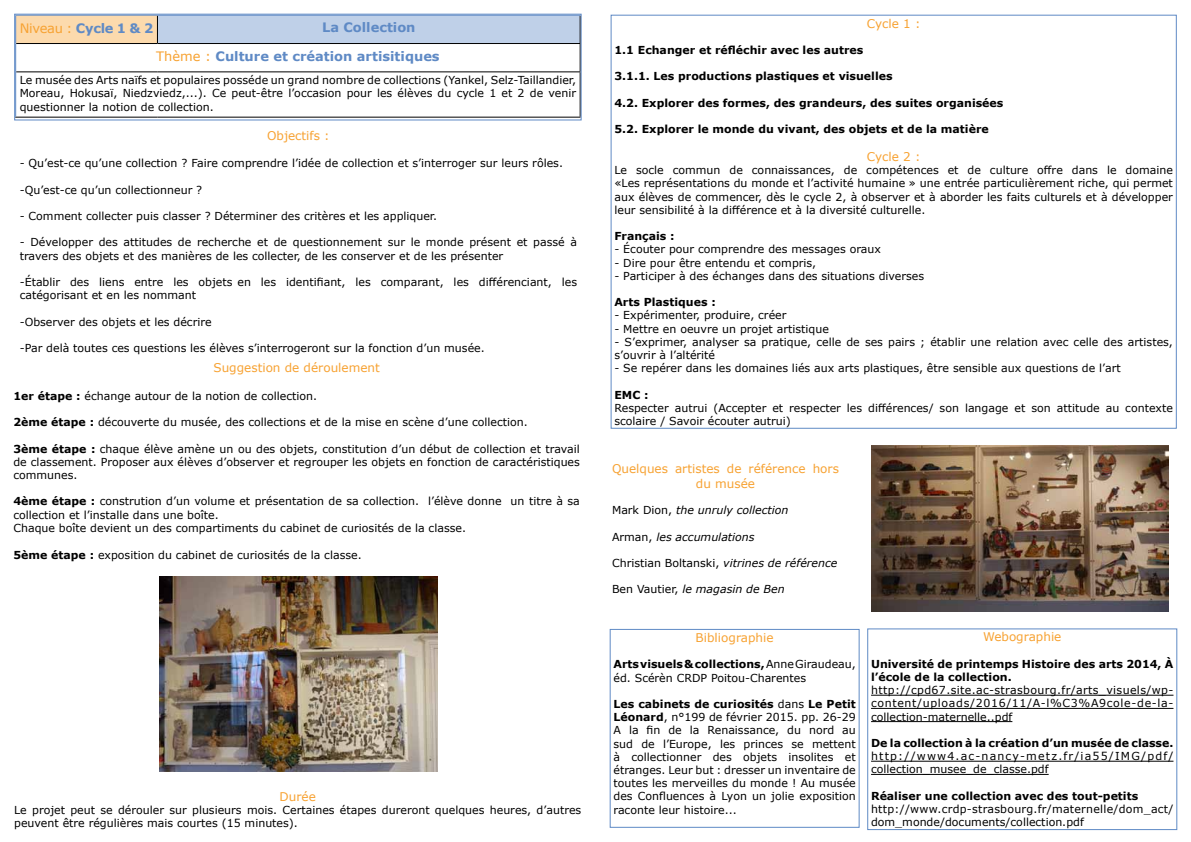
<style>
.page{position:relative;width:1191px;height:842px;background:#fff}
.page>*{position:absolute;margin:0;border:0;box-sizing:border-box;transform-origin:0 0}
.t1{font:700 13px "Verdana";color:#5f8ac5}
.t2{font:12px/14.4px "Verdana";color:#f7a232;text-align:center}
.t3{font:11px/13.2px "Verdana";color:#000}
.t4{font:700 11px/13.2px "Verdana";color:#000}
.t5{font:11px/13.2px "Verdana";letter-spacing:.02em;color:#000}
.t6{font:italic 11px "Verdana";color:#000}
.t7{font:11px/13.2px "Verdana";letter-spacing:.105em;color:#000}
.s1{font-weight:400;color:#f7a232}
.s2{font-weight:700}
.s3{font-style:normal}
.s4{font-style:italic}
</style>
<div class="page">
<div style="left:16px;top:15px;width:141px;height:29px;background:#fcdaad"></div>
<div style="left:157px;top:15px;width:423px;height:29px;background:#bfd0e8"></div>
<svg style="left:157px;top:16px;width:1px;height:27px"></svg>
<hr style="left:16px;top:43px;width:141px;height:1px;background:#000">
<hr style="left:157px;top:43px;width:423px;height:1px;background:#000">
<hr style="left:16px;top:71px;width:141px;height:1px;background:#000">
<hr style="left:157px;top:71px;width:423px;height:1px;background:#000">
<hr style="left:15px;top:117px;width:142px;height:1px;background:#000">
<hr style="left:157px;top:117px;width:423px;height:1px;background:#000">
<div style="left:14px;top:14px;width:567px;height:106px;border:1px solid #5f8ac5"></div>
<img style="left:159px;top:577px;width:279px;height:194px">
<div style="left:609px;top:629px;width:250px;height:199px;border:1px solid #5f8ac5"></div>
<hr style="left:871px;top:695px;width:302px;height:1px;background:#000">
<hr style="left:871px;top:708px;width:302px;height:1px;background:#000">
<hr style="left:871px;top:721px;width:141px;height:1px;background:#000">
<hr style="left:871px;top:761px;width:302px;height:1px;background:#000">
<hr style="left:871px;top:774px;width:177px;height:1px;background:#000">
<div style="left:867px;top:628px;width:310px;height:202px;border:1px solid #5f8ac5"></div>
<img style="left:871px;top:446px;width:297px;height:166px">
<p class="t1" style="left:20px;top:19px;width:135px"><span class="s1">Niveau :</span> Cycle 1 &amp; 2</p>
<p class="t1" style="left:322px;top:18px;width:95px">La Collection</p>
<p class="t1" style="left:156px;top:48px;width:285px"><span class="s1">Thème :</span> Culture et création artisitiques</p>
<p class="t3" style="left:20px;top:74px;width:558px;text-align:justify">Le musée des Arts naïfs et populaires posséde un grand nombre de collections (Yankel, Selz-Taillandier, Moreau, Hokusaï, Niedzviedz,...). Ce peut-être l’occasion pour les élèves du cycle 1 et 2 de venir questionner la notion de collection.</p>
<p class="t2" style="left:267px;top:128px;width:64px">Objectifs :</p>
<p class="t3" style="left:20px;top:156px;width:545px">- Qu’est-ce qu’une collection ? Faire comprendre l’idée de collection et s’interroger sur leurs rôles.</p>
<p class="t3" style="left:20px;top:183px;width:184px">-Qu’est-ce qu’un collectionneur ?</p>
<p class="t3" style="left:20px;top:209px;width:419px">- Comment collecter puis classer ? Déterminer des critères et les appliquer.</p>
<p class="t3" style="left:20px;top:236px;width:559px">- Développer des attitudes de recherche et de questionnement sur le monde présent et passé à travers des objets et des manières de les collecter, de les conserver et de les présenter</p>
<p class="t3" style="left:20px;top:275px;width:559px">-Établir des liens entre les objets en les identifiant, les comparant, les différenciant, les catégorisant et en les nommant</p>
<p class="t3" style="left:20px;top:315px;width:193px">-Observer des objets et les décrire</p>
<p class="t3" style="left:20px;top:341px;width:466px">-Par delà toutes ces questions les élèves s’interrogeront sur la fonction d’un musée.</p>
<p class="t2" style="left:213px;top:360px;width:168px">Suggestion de déroulement</p>
<p class="t3" style="left:13px;top:389px;width:305px"><span class="s2">1er étape :</span> échange autour de la notion de collection.</p>
<p class="t3" style="left:13px;top:415px;width:516px"><span class="s2">2ème étape :</span> découverte du musée, des collections et de la mise en scène d’une collection.</p>
<p class="t3" style="left:13px;top:442px;width:568px;text-align:justify"><span class="s2">3ème étape :</span> chaque élève amène un ou des objets, constitution d’un début de collection et travail de classement. Proposer aux élèves d’observer et regrouper les objets en fonction de caractéristiques communes.</p>
<p class="t3" style="left:13px;top:495px;width:568px"><span class="s2">4ème étape :</span> constrution d’un volume et présentation de sa collection. l’élève donne un titre à sa collection et l’installe dans une boîte.<br>Chaque boîte devient un des compartiments du cabinet de curiosités de la classe.</p>
<p class="t3" style="left:13px;top:549px;width:350px"><span class="s2">5ème étape :</span> exposition du cabinet de curiosités de la classe.</p>
<p class="t2" style="left:280px;top:789px;width:38px">Durée</p>
<p class="t3" style="left:14px;top:803px;width:568px">Le projet peut se dérouler sur plusieurs mois. Certaines étapes dureront quelques heures, d’autres peuvent être régulières mais courtes (15 minutes).</p>
<p class="t2" style="left:867px;top:16px;width:55px">Cycle 1 :</p>
<p class="t4" style="left:614px;top:43px;width:250px">1.1 Echanger et réfléchir avec les autres</p>
<p class="t4" style="left:614px;top:70px;width:280px">3.1.1. Les productions plastiques et visuelles</p>
<p class="t4" style="left:614px;top:96px;width:390px">4.2. Explorer des formes, des grandeurs, des suites organisées</p>
<p class="t4" style="left:614px;top:122px;width:376px">5.2. Explorer le monde du vivant, des objets et de la matière</p>
<p class="t2" style="left:867px;top:149px;width:55px">Cycle 2 :</p>
<p class="t3" style="left:614px;top:163px;width:560px;text-align:justify">Le socle commun de connaissances, de compétences et de culture offre dans le domaine «Les représentations du monde et l’activité humaine » une entrée particulièrement riche, qui permet aux élèves de commencer, dès le cycle 2, à observer et à aborder les faits culturels et à développer leur sensibilité à la différence et à la diversité culturelle.</p>
<p class="t4" style="left:614px;top:229px;width:62px">Français :</p>
<p class="t3" style="left:614px;top:243px;width:268px">- Écouter pour comprendre des messages oraux</p>
<p class="t3" style="left:614px;top:256px;width:203px">- Dire pour être entendu et compris,</p>
<p class="t3" style="left:614px;top:269px;width:311px">- Participer à des échanges dans des situations diverses</p>
<p class="t4" style="left:614px;top:295px;width:103px">Arts Plastiques :</p>
<p class="t3" style="left:614px;top:309px;width:173px">- Expérimenter, produire, créer</p>
<p class="t3" style="left:614px;top:322px;width:216px">- Mettre en oeuvre un projet artistique</p>
<p class="t3" style="left:614px;top:335px;width:560px">- S’exprimer, analyser sa pratique, celle de ses pairs ; établir une relation avec celle des artistes, s’ouvrir à l’altérité</p>
<p class="t3" style="left:614px;top:361px;width:508px">- Se repérer dans les domaines liés aux arts plastiques, être sensible aux questions de l’art</p>
<p class="t4" style="left:614px;top:388px;width:36px">EMC :</p>
<p class="t3" style="left:614px;top:401px;width:560px">Respecter autrui (Accepter et respecter les différences/ son langage et son attitude au contexte scolaire / Savoir écouter autrui)</p>
<p class="t2" style="left:612px;top:462px;width:228px">Quelques artistes de référence hors du musée</p>
<p class="t6" style="left:612px;top:503px;width:178px"><span class="s3">Mark Dion,</span> the unruly collection</p>
<p class="t6" style="left:612px;top:529px;width:144px"><span class="s3">Arman,</span> les accumulations</p>
<p class="t3" style="left:612px;top:556px;width:227px">Christian Boltanski, <span class="s4">vitrines de référence</span></p>
<p class="t6" style="left:612px;top:582px;width:174px"><span class="s3">Ben Vautier,</span> le magasin de Ben</p>
<p class="t2" style="left:695px;top:630px;width:79px">Bibliographie</p>
<p class="t3" style="left:613px;top:658px;width:244px"><span class="s2">Arts visuels &amp; collections,</span> Anne Giraudeau, éd. Scérèn CRDP Poitou-Charentes</p>
<p class="t3" style="left:613px;top:697px;width:244px;text-align:justify"><span class="s2">Les cabinets de curiosités</span> dans <span class="s2">Le Petit Léonard</span>, n°199 de février 2015. pp. 26-29<br>A la fin de la Renaissance, du nord au sud de l’Europe, les princes se mettent à collectionner des objets insolites et étranges. Leur but : dresser un inventaire de toutes les merveilles du monde ! Au musée des Confluences à Lyon un jolie exposition raconte leur histoire...</p>
<p class="t2" style="left:983px;top:630px;width:80px">Webographie</p>
<p class="t4" style="left:871px;top:657px;width:304px">Université de printemps Histoire des arts 2014, À l’école de la collection.</p>
<p class="t3" style="left:871px;top:683px;width:304px;text-align:justify">http://cpd67.site.ac-strasbourg.fr/arts_visuels/wp&shy;content/uploads/2016/11/A-l%C3%A9cole-de-la&shy;collection-maternelle..pdf</p>
<p class="t4" style="left:871px;top:736px;width:304px">De la collection à la création d’un musée de classe.</p>
<p class="t7" style="left:871px;top:749px;width:304px">http://www4.ac-nancy-metz.fr/ia55/IMG/pdf/ collection_musee_de_classe.pdf</p>
<p class="t4" style="left:871px;top:789px;width:269px">Réaliser une collection avec des tout-petits</p>
<p class="t5" style="left:871px;top:802px;width:304px">http://www.crdp-strasbourg.fr/maternelle/dom_act/ dom_monde/documents/collection.pdf</p>
</div>
